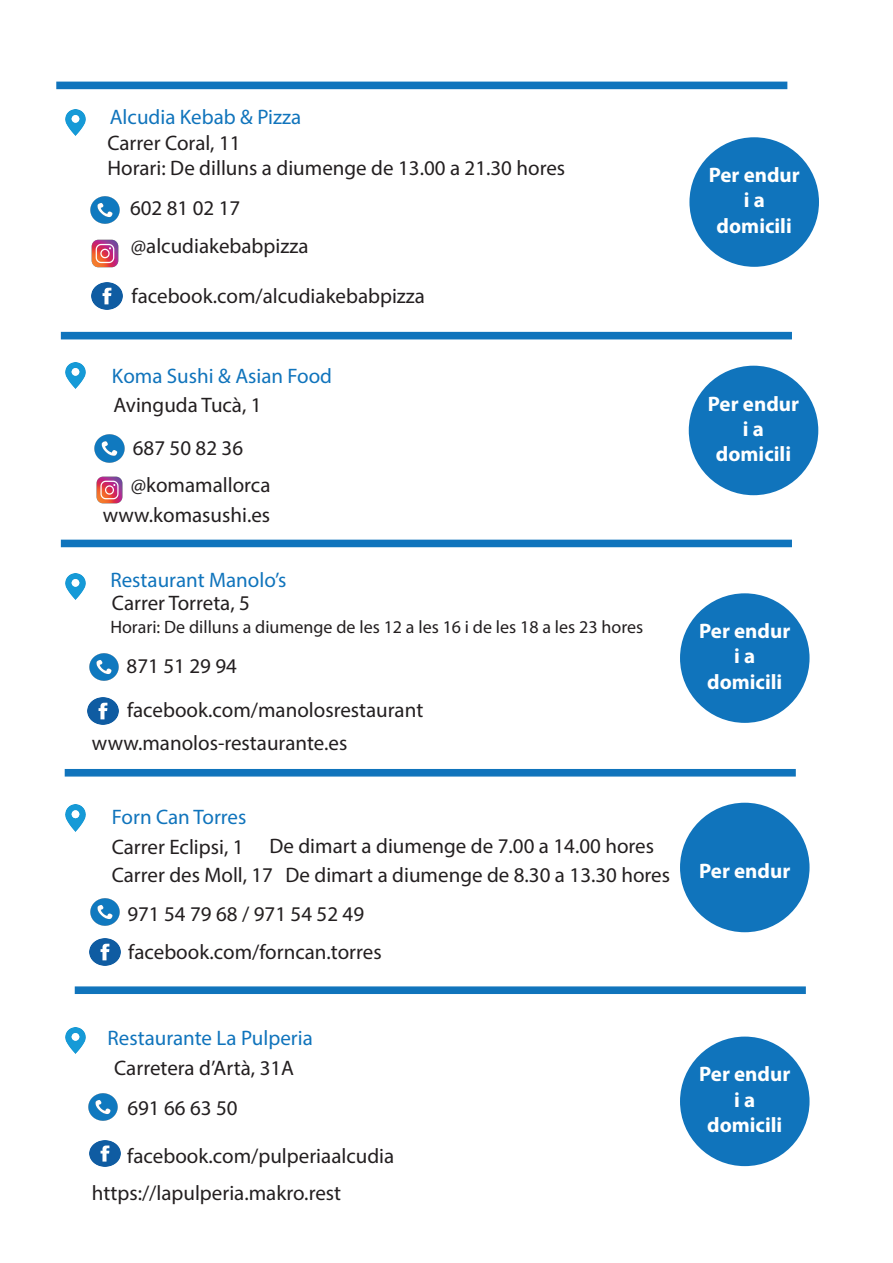
<style>
.page{position:relative;width:893px;height:1263px;background:#fff}
.page>*{position:absolute;margin:0;border:0;box-sizing:border-box;transform-origin:0 0}
.t1{font:21px/24.2px "Myriad Pro";color:#231f20}
.t2{font:21px "Myriad Pro";color:#1074bc}
.t3{font:700 21px/25.2px "Myriad Pro";color:#fff;text-align:center}
.t4{font:18px "Myriad Pro";color:#231f20}
</style>
<div class="page">
<div style="left:56px;top:82px;width:731px;height:7px;background:#1074bc"></div>
<img style="left:65px;top:109px;width:21px;height:27px">
<img style="left:90px;top:196px;width:30px;height:28px">
<img style="left:92px;top:282px;width:30px;height:27px">
<img style="left:91px;top:239px;width:28px;height:29px">
<div style="left:689px;top:137px;width:130px;height:130px;background:#1074bc;border-radius:50%"></div>
<div style="left:61px;top:332px;width:731px;height:7px;background:#1074bc"></div>
<img style="left:65px;top:362px;width:21px;height:26px">
<img style="left:94px;top:434px;width:31px;height:29px">
<img style="left:96px;top:476px;width:27px;height:28px">
<div style="left:689px;top:366px;width:129px;height:129px;background:#1074bc;border-radius:50%"></div>
<div style="left:61px;top:540px;width:731px;height:7px;background:#1074bc"></div>
<img style="left:65px;top:574px;width:21px;height:26px">
<div style="left:680px;top:593px;width:129px;height:130px;background:#1074bc;border-radius:50%"></div>
<img style="left:89px;top:653px;width:30px;height:28px">
<img style="left:88px;top:697px;width:30px;height:27px">
<div style="left:65px;top:769px;width:731px;height:7px;background:#1074bc"></div>
<img style="left:65px;top:805px;width:21px;height:26px">
<img style="left:90px;top:898px;width:30px;height:28px">
<img style="left:90px;top:939px;width:30px;height:26px">
<div style="left:680px;top:803px;width:129px;height:129px;background:#1074bc;border-radius:50%"></div>
<div style="left:75px;top:986px;width:731px;height:8px;background:#1074bc;border:2px solid #1074bc"></div>
<img style="left:65px;top:1027px;width:21px;height:26px">
<img style="left:88px;top:1093px;width:30px;height:28px">
<img style="left:90px;top:1140px;width:30px;height:27px">
<div style="left:680px;top:1036px;width:129px;height:130px;background:#1074bc;border-radius:50%"></div>
<p class="t2" style="left:110px;top:104px;width:193px">Alcudia Kebab &amp; Pizza</p>
<p class="t1" style="left:107px;top:131px;width:459px">Carrer Coral, 11<br>Horari: De dilluns a diumenge de 13.00 a 21.30 hores</p>
<p class="t1" style="left:130px;top:188px;width:180px;line-height:38.7px">602 81 02 17 @alcudiakebabpizza</p>
<p class="t1" style="left:132px;top:284px;width:295px">facebook.com/alcudiakebabpizza</p>
<p class="t3" style="left:709px;top:162px;width:93px">Per endur i a domicili</p>
<p class="t2" style="left:112px;top:363px;width:222px">Koma Sushi &amp; Asian Food</p>
<p class="t1" style="left:114px;top:383px;width:150px;line-height:43.7px;text-align:center">Avinguda Tucà, 1<br>687 50 82 36</p>
<p class="t3" style="left:708px;top:390px;width:93px">Per endur i a domicili</p>
<p class="t1" style="left:103px;top:469px;width:169px;line-height:30.2px;text-align:right">@komamallorca www.komasushi.es</p>
<p class="t2" style="left:110px;top:567px;width:177px">Restaurant Manolo’s</p>
<p class="t1" style="left:112px;top:590px;width:139px">Carrer Torreta, 5</p>
<p class="t4" style="left:110px;top:616px;width:534px">Horari: De dilluns a diumenge de les 12 a les 16 i de les 18 a les 23 hores</p>
<p class="t1" style="left:127px;top:653px;width:112px">871 51 29 94</p>
<p class="t1" style="left:127px;top:697px;width:298px">facebook.com/manolosrestaurant</p>
<p class="t1" style="left:92px;top:730px;width:257px">www.manolos-restaurante.es</p>
<p class="t3" style="left:699px;top:618px;width:93px">Per endur i a domicili</p>
<p class="t2" style="left:112px;top:804px;width:136px">Forn Can Torres</p>
<p class="t1" style="left:112px;top:830px;width:544px;line-height:29.7px">Carrer Eclipsi, 1 De dimart a diumenge de 7.00 a 14.00 hores<br>Carrer des Moll, 17</p>
<p class="t1" style="left:127px;top:901px;width:238px">971 54 79 68 / 971 54 52 49</p>
<p class="t1" style="left:285px;top:863px;width:386px">De dimart a diumenge de 8.30 a 13.30 hores</p>
<p class="t3" style="left:699px;top:857px;width:93px">Per endur</p>
<p class="t1" style="left:128px;top:939px;width:255px">facebook.com/forncan.torres</p>
<p class="t2" style="left:107px;top:1025px;width:207px">Restaurante La Pulperia</p>
<p class="t1" style="left:127px;top:1047px;width:168px;line-height:40.5px;text-indent:-13px">Carretera d’Artà, 31A<br>691 66 63 50</p>
<p class="t1" style="left:92px;top:1137px;width:304px;line-height:37.5px;text-indent:35px">facebook.com/pulperiaalcudia https://lapulperia.makro.rest</p>
<p class="t3" style="left:699px;top:1061px;width:93px">Per endur i a domicili</p>
</div>
